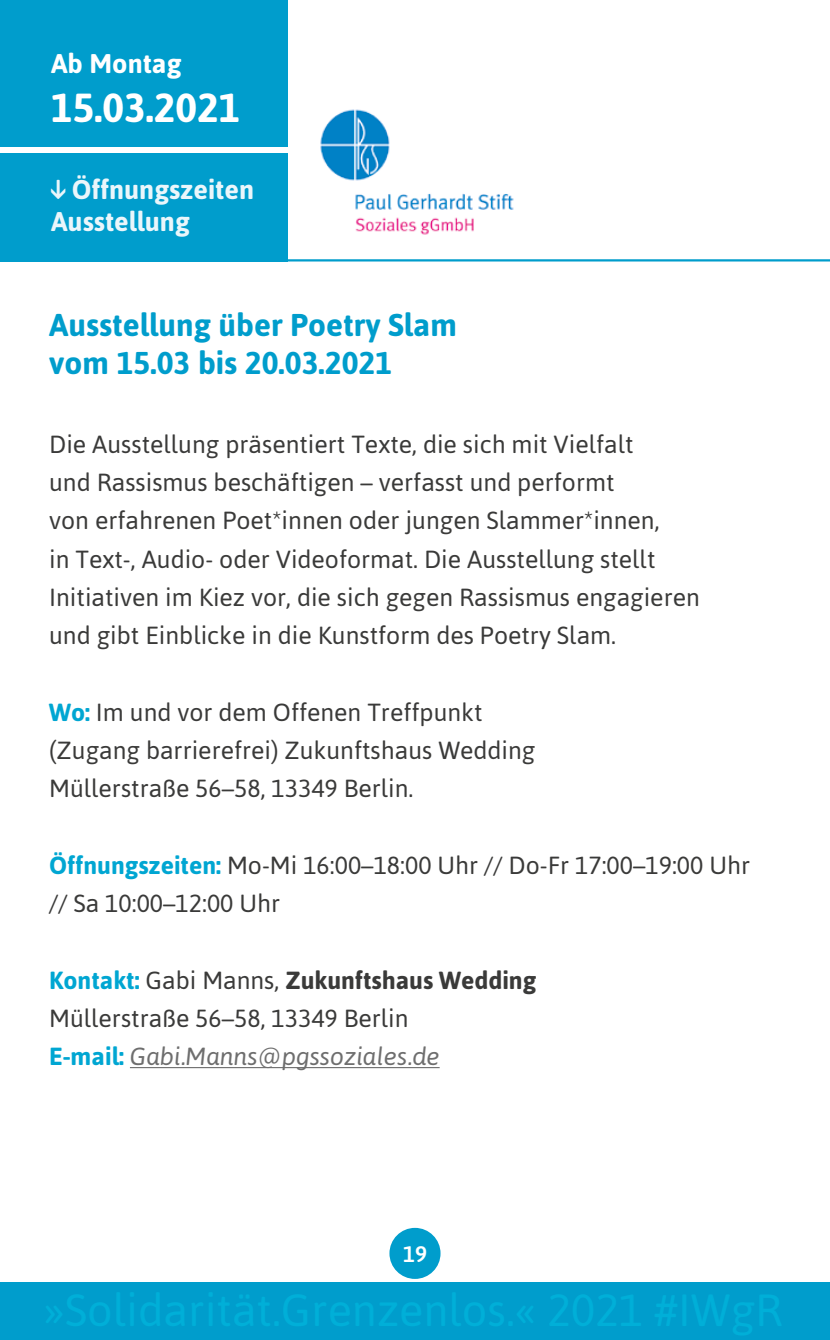
<style>
.page{position:relative;width:830px;height:1340px;background:#fff}
.page>*{position:absolute;margin:0;border:0;box-sizing:border-box;transform-origin:0 0}
.t1{font:700 40.5px "Asap";color:#fff}
.t2{font:700 31.5px/37.8px "Asap";color:#009dcc}
.t3{font:700 27px/32.4px "Asap";color:#eaf6fb}
.t4{font:700 27px "Asap";color:#fff}
.t5{font:24.75px/38.2px "Asap";color:#3a3a39}
.t6{font:500 22.5px "Asap";color:#fff}
.s1{font-weight:700;color:#00a6d2}
.s2{font-weight:700}
.s3{font-style:italic;color:#6e6e6e}
</style>
<div class="page">
<div style="left:390px;top:1228px;width:49px;height:49px;background:#009dcc;border-radius:50%"></div>
<div style="left:389px;top:1227px;width:51px;height:51px;border:2px solid #009dcc;border-radius:50%"></div>
<div style="left:0;top:1282px;width:829px;height:57px;background:#009dcc"></div>
<hr style="left:130px;top:1067px;width:309px;height:1px;background:#6e6e6e">
<div style="left:0;top:153px;width:287px;height:108px;background:#009dcc"></div>
<div style="left:0;top:0;width:287px;height:147px;background:#009dcc"></div>
<hr style="left:0;top:259px;width:829px;height:2px;background:#009dcc">
<img style="left:320px;top:109px;width:194px;height:126px">
<p class="t4" style="left:51px;top:46px;width:132px">Ab Montag</p>
<h1 class="t1" style="left:51px;top:80px;width:191px">15.03.2021</h1>
<p class="t3" style="left:51px;top:172px;width:204px">↓ Öffnungszeiten<br>Ausstellung</p>
<p class="t2" style="left:49px;top:305px;width:409px">Ausstellung über Poetry Slam vom 15.03 bis 20.03.2021</p>
<p class="t5" style="left:49px;top:424px;width:652px">Die Ausstellung präsentiert Texte, die sich mit Vielfalt<br>und Rassismus beschäftigen – verfasst und performt<br>von erfahrenen Poet*innen oder jungen Slammer*innen,<br>in Text-, Audio- oder Videoformat. Die Ausstellung stellt Initiativen im Kiez vor, die sich gegen Rassismus engagieren und gibt Einblicke in die Kunstform des Poetry Slam.</p>
<p class="t5" style="left:49px;top:692px;width:487px"><span class="s1">Wo:</span> Im und vor dem Offenen Treffpunkt (Zugang barrierefrei) Zukunftshaus Wedding<br>Müllerstraße 56–58, 13349 Berlin.</p>
<p class="t5" style="left:49px;top:845px;width:702px"><span class="s1">Öffnungszeiten:</span> Mo-Mi 16:00–18:00 Uhr // Do-Fr 17:00–19:00 Uhr // Sa 10:00–12:00 Uhr</p>
<p class="t5" style="left:49px;top:959px;width:488px"><span class="s1">Kontakt:</span> Gabi Manns, <span class="s2">Zukunftshaus Wedding<br></span>Müllerstraße 56–58, 13349 Berlin<br><span class="s1">E-mail:</span> <span class="s3">Gabi.Manns@pgssoziales.de</span></p>
<p class="t6" style="left:403px;top:1239px;width:26px">19</p>
</div>
